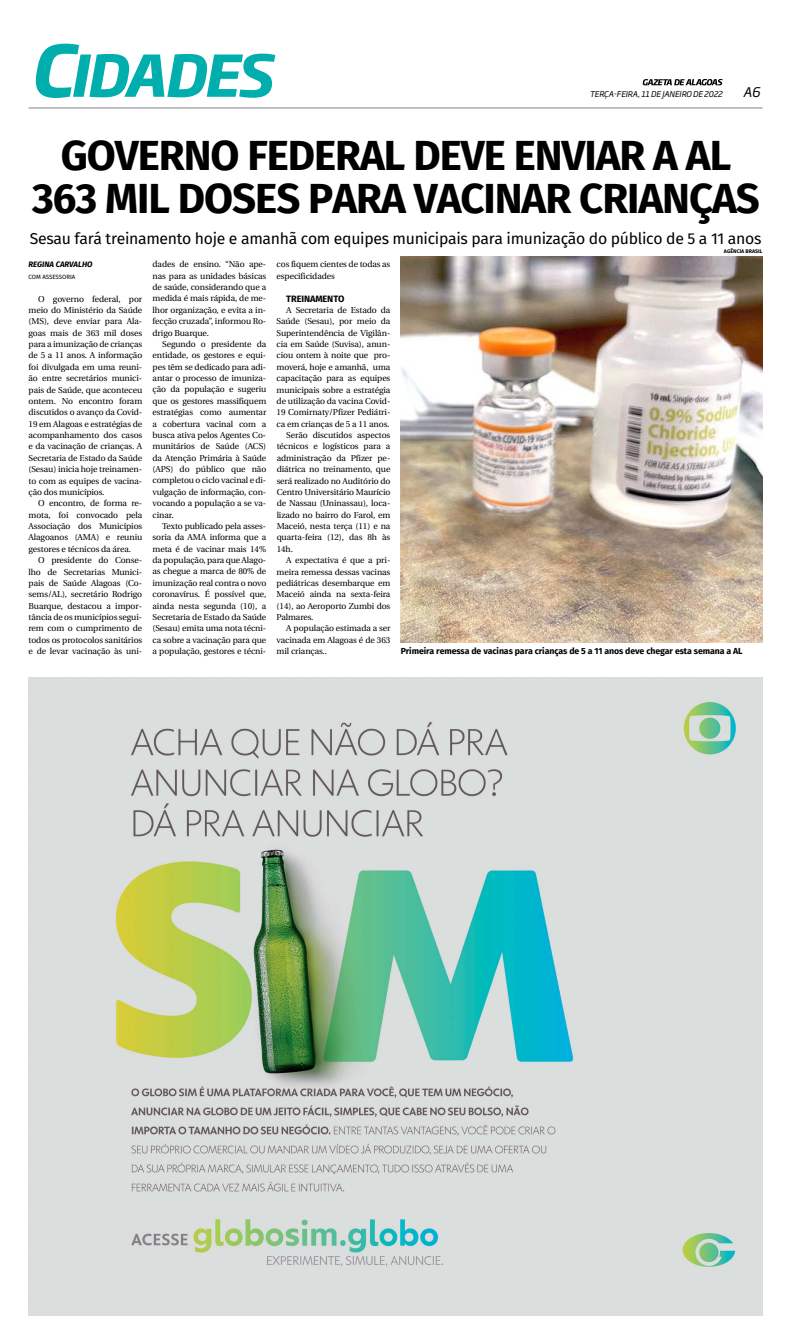
<style>
.page{position:relative;width:791px;height:1344px;background:#fff}
.page>*{position:absolute;margin:0;border:0;box-sizing:border-box;transform-origin:0 0}
.t1{font:italic 700 56.88px "Gazeta Soho Gothic Pro";letter-spacing:-.045em;color:#00afad}
.t2{font:700 42px/42.9px "Gazeta Fira Sans";letter-spacing:-.025em;color:#000;text-align:center}
.t3{font:15.75px "Gazeta Fira Sans";letter-spacing:-.02em;color:#000}
.t4{font:italic 13.12px "Gazeta Soho Gothic Pro";color:#000}
.t5{font:700 9.19px "Gazeta Fira Sans";letter-spacing:-.01em;color:#000}
.t6{font:700 8.75px "Gazeta Fira Sans";letter-spacing:-.01em;color:#000}
.t7{font:8.58px/11.4px "Gazeta Utopia";letter-spacing:-.01em;color:#000}
.t8{font:italic 7.88px "Gazeta Soho Gothic Pro";letter-spacing:-.005em;color:#000}
.t9{font:italic 700 7.88px "Gazeta Fira Sans";letter-spacing:-.01em;color:#000}
.t10{font:6.12px "Gazeta Fira Sans";letter-spacing:-.01em;color:#000}
.t11{font:700 5.25px "Gazeta Fira Sans";color:#000}
.s1{font-size:70px}
</style>
<div class="page">
<hr style="left:29px;top:108px;width:733px;height:1px;background:#808285">
<svg style="left:642px;top:79px;width:80px;height:6px"></svg>
<img style="left:400px;top:256px;width:362px;height:387px">
<img style="left:29px;top:677px;width:733px;height:638px">
<h1 class="t1" style="left:29px;top:31px;width:245px"><span class="s1">C</span>IDADES</h1>
<p class="t8" style="left:589px;top:88px;width:134px">TERÇA-FEIRA, 11 DE JANEIRO DE 2022</p>
<p class="t4" style="left:742px;top:82px;width:18px">A6</p>
<p class="t2" style="left:32px;top:131px;width:729px">GOVERNO FEDERAL DEVE ENVIAR A AL<br>363 MIL DOSES PARA VACINAR CRIANÇAS</p>
<p class="t3" style="left:30px;top:226px;width:732px">Sesau fará treinamento hoje e amanhã com equipes municipais para imunização do público de 5 a 11 anos</p>
<p class="t11" style="left:723px;top:247px;width:40px">AGÊNCIA BRASIL</p>
<p class="t9" style="left:29px;top:258px;width:65px">REGINA CARVALHO</p>
<p class="t10" style="left:29px;top:272px;width:48px">COM ASSESSORIA</p>
<p class="t7" style="left:38px;top:293px;width:105px">O governo federal, por</p>
<p class="t7" style="left:29px;top:304px;width:115px">meio do Ministério da Saúde</p>
<p class="t7" style="left:29px;top:316px;width:115px">(MS), deve enviar para Ala-</p>
<p class="t7" style="left:29px;top:327px;width:115px">goas mais de 363 mil doses</p>
<p class="t7" style="left:29px;top:339px;width:115px">para a imunização de crianças</p>
<p class="t7" style="left:29px;top:350px;width:115px">de 5 a 11 anos. A informação</p>
<p class="t7" style="left:29px;top:361px;width:115px">foi divulgada em uma reuni-</p>
<p class="t7" style="left:29px;top:373px;width:115px">ão entre secretários munici-</p>
<p class="t7" style="left:29px;top:384px;width:115px">pais de Saúde, que aconteceu</p>
<p class="t7" style="left:29px;top:395px;width:115px">ontem. No encontro foram</p>
<p class="t7" style="left:29px;top:407px;width:115px">discutidos o avanço da Covid-</p>
<p class="t7" style="left:29px;top:418px;width:115px">19 em Alagoas e estratégias de</p>
<p class="t7" style="left:29px;top:430px;width:115px">acompanhamento dos casos</p>
<p class="t7" style="left:29px;top:441px;width:115px">e da vacinação de crianças. A</p>
<p class="t7" style="left:29px;top:452px;width:115px">Secretaria de Estado da Saúde</p>
<p class="t7" style="left:29px;top:464px;width:115px">(Sesau) inicia hoje treinamen-</p>
<p class="t7" style="left:29px;top:475px;width:115px">to com as equipes de vacina-</p>
<p class="t7" style="left:29px;top:486px;width:77px">ção dos municípios.</p>
<p class="t7" style="left:38px;top:498px;width:105px">O encontro, de forma re-</p>
<p class="t7" style="left:29px;top:509px;width:115px">mota, foi convocado pela</p>
<p class="t7" style="left:29px;top:521px;width:115px">Associação dos Municípios</p>
<p class="t7" style="left:29px;top:532px;width:115px">Alagoanos (AMA) e reuniu</p>
<p class="t7" style="left:29px;top:543px;width:104px">gestores e técnicos da área.</p>
<p class="t7" style="left:38px;top:555px;width:105px">O presidente do Conse-</p>
<p class="t7" style="left:29px;top:566px;width:115px">lho de Secretarias Munici-</p>
<p class="t7" style="left:29px;top:577px;width:115px">pais de Saúde Alagoas (Co-</p>
<p class="t7" style="left:29px;top:589px;width:115px">sems/AL), secretário Rodrigo</p>
<p class="t7" style="left:29px;top:600px;width:115px">Buarque, destacou a impor-</p>
<p class="t7" style="left:29px;top:612px;width:115px">tância de os municípios segui-</p>
<p class="t7" style="left:29px;top:623px;width:115px">rem com o cumprimento de</p>
<p class="t7" style="left:29px;top:634px;width:115px">todos os protocolos sanitários</p>
<p class="t7" style="left:29px;top:646px;width:115px">e de levar vacinação às uni-</p>
<p class="t7" style="left:152px;top:259px;width:115px">dades de ensino. “Não ape-</p>
<p class="t7" style="left:152px;top:270px;width:115px">nas para as unidades básicas</p>
<p class="t7" style="left:152px;top:282px;width:115px">de saúde, considerando que a</p>
<p class="t7" style="left:152px;top:293px;width:115px">medida é mais rápida, de me-</p>
<p class="t7" style="left:152px;top:304px;width:115px">lhor organização, e evita a in-</p>
<p class="t7" style="left:152px;top:316px;width:115px">fecção cruzada”, informou Ro-</p>
<p class="t7" style="left:152px;top:327px;width:58px">drigo Buarque.</p>
<p class="t7" style="left:162px;top:338px;width:105px">Segundo o presidente da</p>
<p class="t7" style="left:152px;top:350px;width:115px">entidade, os gestores e equi-</p>
<p class="t7" style="left:152px;top:361px;width:115px">pes têm se dedicado para adi-</p>
<p class="t7" style="left:152px;top:373px;width:115px">antar o processo de imuniza-</p>
<p class="t7" style="left:152px;top:384px;width:115px">ção da população e sugeriu</p>
<p class="t7" style="left:152px;top:395px;width:115px">que os gestores massifiquem</p>
<p class="t7" style="left:152px;top:407px;width:115px">estratégias como aumentar</p>
<p class="t7" style="left:152px;top:418px;width:115px">a cobertura vacinal com a</p>
<p class="t7" style="left:152px;top:429px;width:115px">busca ativa pelos Agentes Co-</p>
<p class="t7" style="left:152px;top:441px;width:115px">munitários de Saúde (ACS)</p>
<p class="t7" style="left:152px;top:452px;width:115px">da Atenção Primária à Saúde</p>
<p class="t7" style="left:152px;top:464px;width:115px">(APS) do público que não</p>
<p class="t7" style="left:152px;top:475px;width:115px">completou o ciclo vacinal e di-</p>
<p class="t7" style="left:152px;top:486px;width:115px">vulgação de informação, con-</p>
<p class="t7" style="left:152px;top:498px;width:115px">vocando a população a se va-</p>
<p class="t7" style="left:152px;top:509px;width:23px">cinar.</p>
<p class="t7" style="left:162px;top:520px;width:105px">Texto publicado pela asses-</p>
<p class="t7" style="left:152px;top:532px;width:115px">soria da AMA informa que a</p>
<p class="t7" style="left:152px;top:543px;width:115px">meta é de vacinar mais 14%</p>
<p class="t7" style="left:152px;top:555px;width:115px">da população, para que Alago-</p>
<p class="t7" style="left:152px;top:566px;width:115px">as chegue a marca de 80% de</p>
<p class="t7" style="left:152px;top:577px;width:115px">imunização real contra o novo</p>
<p class="t7" style="left:152px;top:589px;width:115px">coronavírus. É possível que,</p>
<p class="t7" style="left:152px;top:600px;width:115px">ainda nesta segunda (10), a</p>
<p class="t7" style="left:152px;top:611px;width:115px">Secretaria de Estado da Saúde</p>
<p class="t7" style="left:152px;top:623px;width:115px">(Sesau) emita uma nota técni-</p>
<p class="t7" style="left:152px;top:634px;width:115px">ca sobre a vacinação para que</p>
<p class="t7" style="left:152px;top:646px;width:115px">a população, gestores e técni-</p>
<p class="t7" style="left:276px;top:259px;width:115px">cos fiquem cientes de todas as especificidades</p>
<p class="t5" style="left:286px;top:291px;width:60px">TREINAMENTO</p>
<p class="t7" style="left:286px;top:304px;width:105px">A Secretaria de Estado da</p>
<p class="t7" style="left:276px;top:316px;width:115px">Saúde (Sesau), por meio da</p>
<p class="t7" style="left:276px;top:327px;width:115px">Superintendência de Vigilân-</p>
<p class="t7" style="left:276px;top:339px;width:115px">cia em Saúde (Suvisa), anun-</p>
<p class="t7" style="left:276px;top:350px;width:115px">ciou ontem à noite que pro-</p>
<p class="t7" style="left:276px;top:361px;width:115px">moverá, hoje e amanhã, uma</p>
<p class="t7" style="left:276px;top:373px;width:115px">capacitação para as equipes</p>
<p class="t7" style="left:276px;top:384px;width:115px">municipais sobre a estratégia</p>
<p class="t7" style="left:276px;top:395px;width:115px">de utilização da vacina Covid-</p>
<p class="t7" style="left:276px;top:407px;width:115px">19 Comirnaty/Pfizer Pediátri-</p>
<p class="t7" style="left:276px;top:418px;width:114px">ca em crianças de 5 a 11 anos.</p>
<p class="t7" style="left:286px;top:430px;width:105px">Serão discutidos aspectos</p>
<p class="t7" style="left:276px;top:441px;width:115px">técnicos e logísticos para a</p>
<p class="t7" style="left:276px;top:452px;width:115px">administração da Pfizer pe-</p>
<p class="t7" style="left:276px;top:464px;width:115px">diátrica no treinamento, que</p>
<p class="t7" style="left:276px;top:475px;width:115px">será realizado no Auditório do</p>
<p class="t7" style="left:276px;top:486px;width:115px">Centro Universitário Maurício</p>
<p class="t7" style="left:276px;top:498px;width:115px">de Nassau (Uninassau), loca-</p>
<p class="t7" style="left:276px;top:509px;width:115px">lizado no bairro do Farol, em</p>
<p class="t7" style="left:276px;top:521px;width:115px">Maceió, nesta terça (11) e na</p>
<p class="t7" style="left:276px;top:532px;width:115px">quarta-feira (12), das 8h às</p>
<p class="t7" style="left:276px;top:543px;width:18px">14h.</p>
<p class="t7" style="left:286px;top:555px;width:105px">A expectativa é que a pri-</p>
<p class="t7" style="left:276px;top:566px;width:115px">meira remessa dessas vacinas</p>
<p class="t7" style="left:276px;top:577px;width:115px">pediátricas desembarque em</p>
<p class="t7" style="left:276px;top:589px;width:115px">Maceió ainda na sexta-feira</p>
<p class="t7" style="left:276px;top:600px;width:115px">(14), ao Aeroporto Zumbi dos</p>
<p class="t7" style="left:276px;top:611px;width:38px">Palmares.</p>
<p class="t7" style="left:286px;top:623px;width:105px">A população estimada a ser</p>
<p class="t7" style="left:276px;top:634px;width:115px">vacinada em Alagoas é de 363</p>
<p class="t7" style="left:276px;top:646px;width:52px">mil crianças..</p>
<p class="t6" style="left:400px;top:644px;width:343px">Primeira remessa de vacinas para crianças de 5 a 11 anos deve chegar esta semana a AL</p>
</div>
